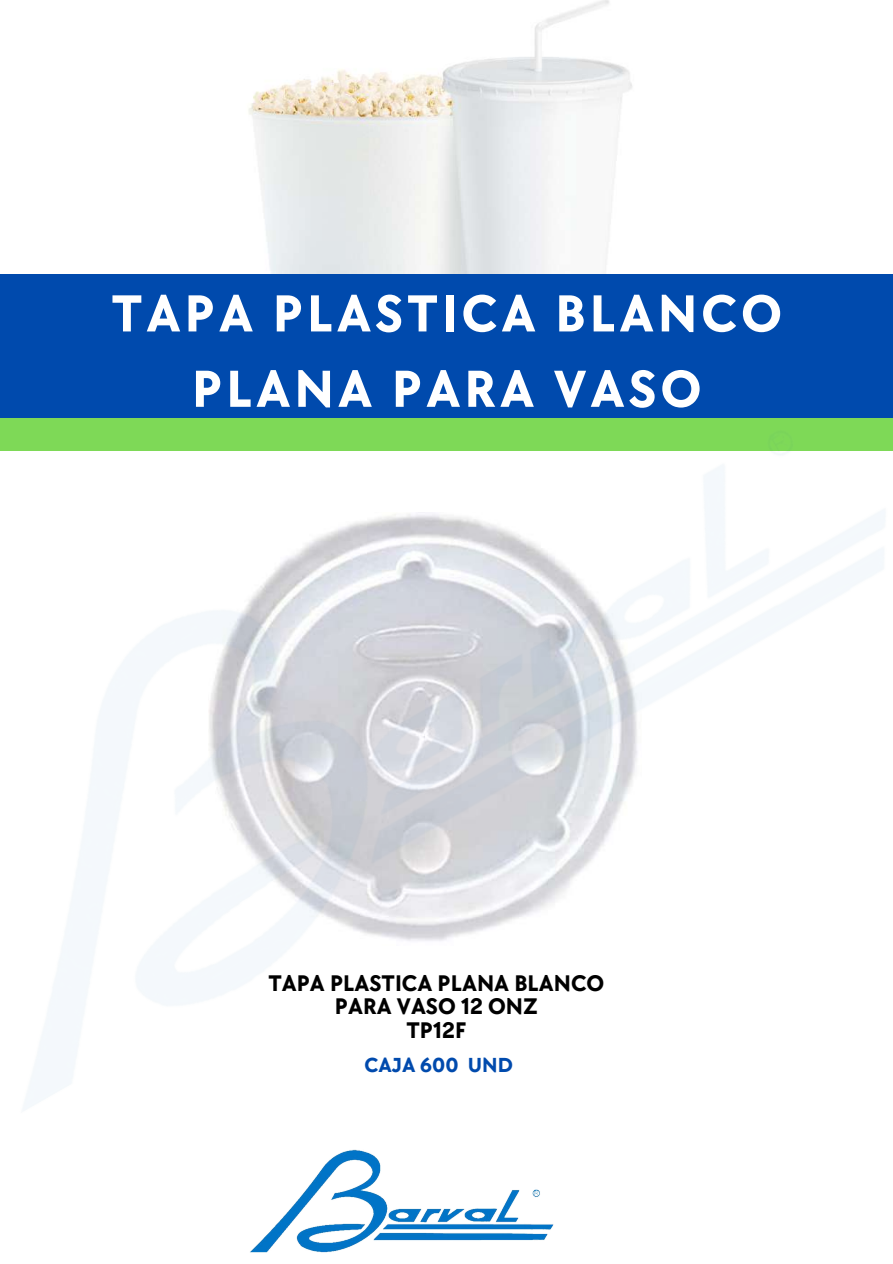
<style>
.page{position:relative;width:893px;height:1264px;background:#fff}
.page>*{position:absolute;margin:0;border:0;box-sizing:border-box;transform-origin:0 0}
.t1{font:700 53.85px/75.3px "TT Chocolates";letter-spacing:.07em;color:#fff;text-align:center}
.t2{font:700 23.25px/23.7px "TT Chocolates";color:#000;text-align:center}
.t3{font:700 21px "TT Chocolates";color:#004aad}
</style>
<div class="page">
<img style="left:248px;top:0;width:384px;height:259px">
<img style="left:250px;top:1181px;width:303px;height:72px">
<img style="left:0;top:259px;width:892px;height:922px">
<h1 class="t1" style="left:111px;top:277px;width:672px">TAPA PLASTICA BLANCO<br>PLANA PARA VASO</h1>
<p class="t2" style="left:268px;top:971px;width:337px">TAPA PLASTICA PLANA BLANCO<br>PARA VASO 12 ONZ<br>TP12F</p>
<p class="t3" style="left:364px;top:1052px;width:150px">CAJA 600 UND</p>
</div>
